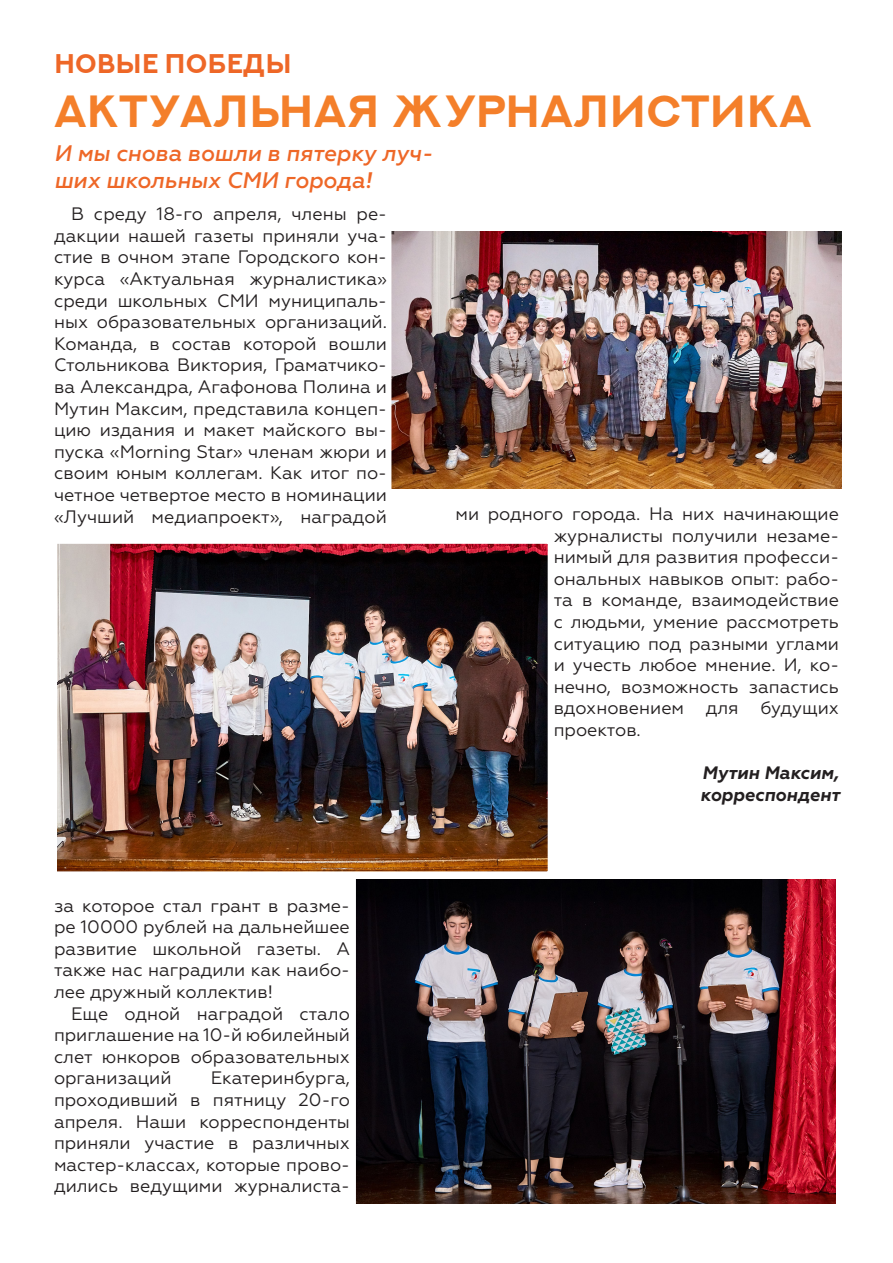
<style>
.page{position:relative;width:893px;height:1263px;background:#fff}
.page>*{position:absolute;margin:0;border:0;box-sizing:border-box;transform-origin:0 0}
.t1{font:700 45px "NEXTART";color:#f47f2a}
.t2{font:700 27px "NEXTART";color:#ee6727}
.t3{font:italic 500 22.5px/27px "Geometria";color:#ee6727}
.t4{font:18px/21.6px "Geometria";color:#231f20;text-align:justify}
.t5{font:italic 700 18px/21.6px "Geometria";color:#231f20}
</style>
<div class="page">
<img style="left:392px;top:231px;width:449px;height:258px">
<img style="left:357px;top:880px;width:478px;height:324px">
<img style="left:58px;top:545px;width:489px;height:325px">
<div style="left:51px;top:538px;width:503px;height:339px;border:6px solid #fff"></div>
<p class="t2" style="left:54px;top:48px;width:239px">новые победы</p>
<p class="t1" style="left:54px;top:86px;width:759px">АКТУАЛЬНАЯ ЖУРНАЛИСТИКА</p>
<p class="t3" style="left:54px;top:140px;width:380px">И мы снова вошли в пятерку луч&shy;ших школьных СМИ города!</p>
<p class="t4" style="left:54px;top:203px;width:334px;text-indent:17px">В среду 18-го апреля, члены ре&shy;дакции нашей газеты приняли уча&shy;стие в очном этапе Городского кон&shy;курса «Актуальная журналистика» среди школьных СМИ муниципаль&shy;ных образовательных организаций.<br>Команда, в состав которой вошли Стольникова Виктория, Граматчико&shy;ва Александра, Агафонова Полина и Мутин Максим, представила концеп&shy;цию издания и макет майского вы&shy;пуска «Morning Star» членам жюри и своим юным коллегам. Как итог по&shy;четное четвертое место в номинации «Лучший медиапроект», наградой</p>
<p class="t4" style="left:554px;top:503px;width:287px;text-indent:-98px">ми родного города. На них начинающие журналисты получили незаме&shy;нимый для развития професси&shy;ональных навыков опыт: рабо&shy;та в команде, взаимодействие с людьми, умение рассмотреть ситуацию под разными углами и учесть любое мнение. И, ко&shy;нечно, возможность запастись вдохновением для будущих проектов.</p>
<p class="t5" style="left:700px;top:762px;width:141px">Мутин Максим, корреспондент</p>
<p class="t4" style="left:54px;top:894px;width:297px">за которое стал грант в разме&shy;ре 10000 рублей на дальнейшее развитие школьной газеты. А также нас наградили как наибо&shy;лее дружный коллектив!</p>
<p class="t4" style="left:54px;top:1002px;width:297px;text-indent:17px">Еще одной наградой стало приглашение на 10-й юбилейный слет юнкоров образовательных организаций</p>
<p class="t4" style="left:54px;top:1067px;width:297px;text-indent:157px">Екатеринбурга, проходивший в пятницу 20-го апреля. Наши корреспонденты приняли участие в различных мастер-классах, которые прово&shy;дились ведущими журналиста-</p>
</div>
